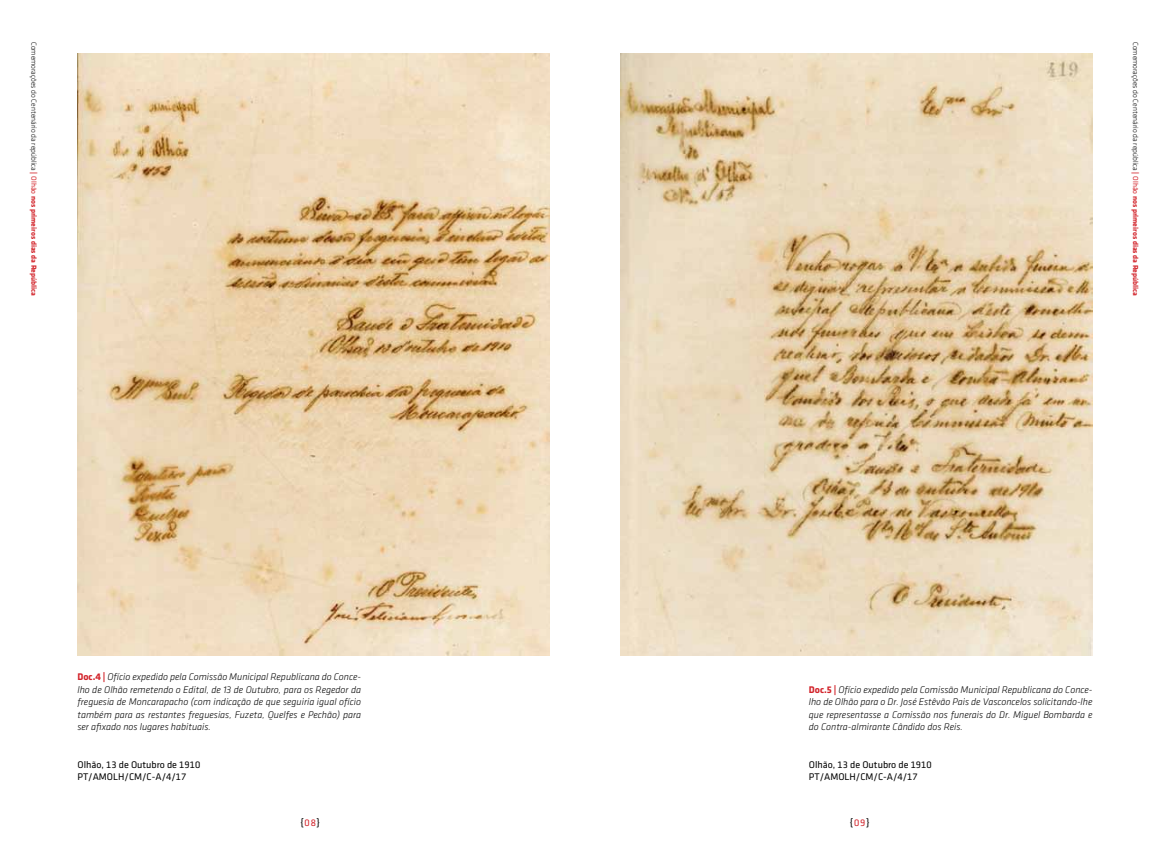
<style>
.page{position:relative;width:1170px;height:851px;background:#fff}
.page>*{position:absolute;margin:0;border:0;box-sizing:border-box;transform-origin:0 0}
.t1{font:italic 300 10px/12.5px "Klavika";color:#000;text-align:justify}
.t2{font:10px/12.5px "Klavika Regular TF";color:#000}
.t3{font:300 7.5px "Klavika";color:#000}
.s1{font-weight:700;color:#d2232a}
.s2{font-family:"Klavika Regular TF";font-weight:400;color:#d2232a}
.s3{font-weight:700;font-style:normal;color:#d2232a}
.s4{color:#d2232a}
</style>
<div class="page">
<img style="left:620px;top:53px;width:472px;height:602px">
<img style="left:77px;top:53px;width:472px;height:603px">
<p class="t3" style="left:38px;top:42px;width:256px;rotate:90deg">Comemorações do Centenário da república <span class="s1">|</span> <span class="s2">Olhão</span> <span class="s1">nos primeiros dias da República</span></p>
<p class="t3" style="left:1139px;top:42px;width:256px;rotate:90deg">Comemorações do Centenário da república <span class="s1">|</span> <span class="s2">Olhão</span> <span class="s1">nos primeiros dias da República</span></p>
<p class="t1" style="left:77px;top:670px;width:285px"><span class="s3">Doc.4 |</span> Ofício expedido pela Comissão Municipal Republicana do Conce&shy;lho de Olhão remetendo o Edital, de 13 de Outubro, para os Regedor da freguesia de Moncarapacho (com indicação de que seguiria igual ofício também para as restantes freguesias, Fuzeta, Quelfes e Pechão) para ser afixado nos lugares habituais.</p>
<p class="t2" style="left:77px;top:758px;width:124px">Olhão, 13 de Outubro de 1910<br>PT/AMOLH/CM/C-A/4/17</p>
<p class="t2" style="left:300px;top:816px;width:21px">{<span class="s4">08</span>}</p>
<p class="t1" style="left:808px;top:683px;width:285px"><span class="s3">Doc.5 |</span> Ofício expedido pela Comissão Municipal Republicana do Conce&shy;lho de Olhão para o Dr. José Estêvão Pais de Vasconcelos solicitando-lhe que representasse a Comissão nos funerais do Dr. Miguel Bombarda e do Contra-almirante Cândido dos Reis.</p>
<p class="t2" style="left:808px;top:758px;width:124px">Olhão, 13 de Outubro de 1910<br>PT/AMOLH/CM/C-A/4/17</p>
<p class="t2" style="left:849px;top:816px;width:21px">{<span class="s4">09</span>}</p>
</div>
